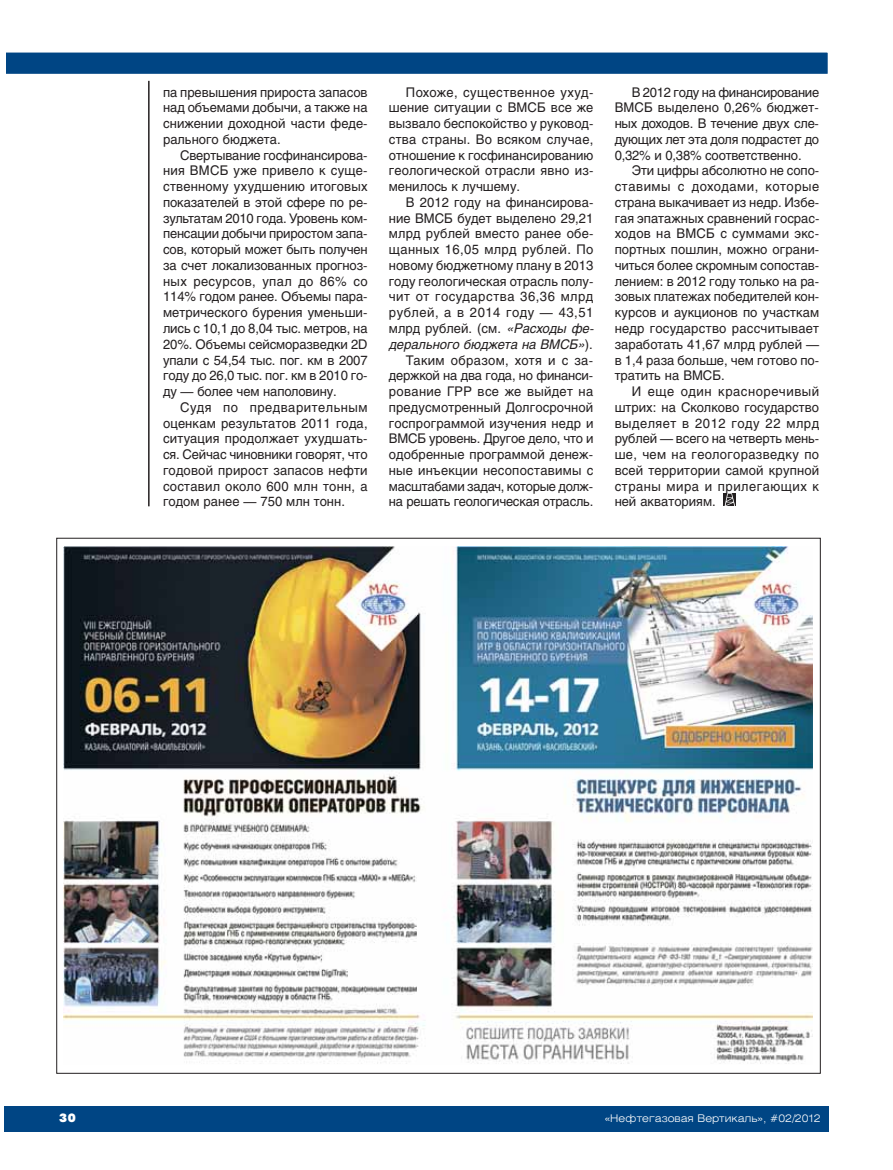
<style>
.page{position:relative;width:893px;height:1170px;background:#fff}
.page>*{position:absolute;margin:0;border:0;box-sizing:border-box;transform-origin:0 0}
.t1{font:13.2px/15.8px "Helios";color:#231f20;text-align:justify}
.t2{font:12px "Futura Futuris XC";color:#fff}
.t3{font:300 10.5px "Helios Ext";color:#fff}
.s1{font-style:italic}
</style>
<div class="page">
<div style="left:4px;top:1106px;width:825px;height:25px;background:#004584"></div>
<div style="left:724px;top:493px;width:12px;height:13px;background:#231f20"></div>
<svg style="left:725px;top:493px;width:10px;height:13px"></svg>
<div style="left:6px;top:53px;width:822px;height:21px;background:#004584"></div>
<div style="left:4px;top:51px;width:825px;height:24px;border:2px solid #fff"></div>
<hr style="left:148px;top:81px;width:2px;height:425px;background:#231f20">
<img style="left:63px;top:546px;width:750px;height:518px">
<p class="t1" style="left:163px;top:85px;width:206px">па превышения прироста запасов над объемами добычи, а также на снижении доходной части феде&shy;рального бюджета.</p>
<p class="t1" style="left:163px;top:148px;width:206px;text-indent:17px">Свертывание госфинансирова&shy;ния ВМСБ уже привело к суще&shy;ственному ухудшению итоговых показателей в этой сфере по ре&shy;зультатам 2010 года. Уровень ком&shy;пенсации добычи приростом запа&shy;сов, который может быть получен за счет локализованных прогноз&shy;ных ресурсов, упал до 86% со 114% годом ранее. Объемы пара&shy;метрического бурения уменьши&shy;лись с 10,1 до 8,04 тыс. метров, на 20%. Объемы сейсморазведки 2D упали с 54,54 тыс. пог. км в 2007 году до 26,0 тыс. пог. км в 2010 го&shy;ду — более чем наполовину.</p>
<p class="t1" style="left:163px;top:400px;width:206px;text-indent:17px">Судя по предварительным оценкам результатов 2011 года, ситуация продолжает ухудшать&shy;ся. Сейчас чиновники говорят, что годовой прирост запасов нефти составил около 600 млн тонн, а годом ранее — 750 млн тонн.</p>
<p class="t1" style="left:389px;top:85px;width:206px;text-indent:17px">Похоже, существенное ухуд&shy;шение ситуации с ВМСБ все же вызвало беспокойство у руковод&shy;ства страны. Во всяком случае, отношение к госфинансированию геологической отрасли явно из&shy;менилось к лучшему.</p>
<p class="t1" style="left:389px;top:196px;width:209px;text-align:right">В 2012 году на финансирова&shy;ние ВМСБ будет выделено 29,21 млрд рублей вместо ранее обе&shy;щанных 16,05 млрд рублей. По новому бюджетному плану в 2013 году геологическая отрасль полу&shy;чит от государства 36,36 млрд рублей, а в 2014 году — 43,51 млрд рублей. (см. <span class="s1">«Расходы фе&shy;дерального бюджета на ВМСБ»</span>) .<br>Таким образом, хотя и с за&shy;держкой на два года, но финанси&shy;рование ГРР все же выйдет на предусмотренный Долгосрочной госпрограммой изучения недр и<br>ВМСБ уровень. Другое дело, что и одобренные программой денеж&shy;ные инъекции несопоставимы с масштабами задач, которые долж&shy;на решать геологическая отрасль.</p>
<p class="t1" style="left:615px;top:85px;width:206px;text-indent:17px">В 2012 году на финансирование ВМСБ выделено 0,26% бюджет&shy;ных доходов. В течение двух сле&shy;дующих лет эта доля подрастет до 0,32% и 0,38% соответственно.</p>
<p class="t1" style="left:615px;top:164px;width:206px;text-indent:17px">Эти цифры абсолютно не сопо&shy;ставимы с доходами, которые страна выкачивает из недр. Избе&shy;гая эпатажных сравнений госрас&shy;ходов на ВМСБ с суммами экс&shy;портных пошлин, можно ограни&shy;читься более скромным сопостав&shy;лением: в 2012 году только на ра&shy;зовых платежах победителей кон&shy;курсов и аукционов по участкам недр государство рассчитывает заработать 41,67 млрд рублей — в 1,4 раза больше, чем готово по&shy;тратить на ВМСБ.</p>
<p class="t1" style="left:615px;top:385px;width:206px;text-indent:17px">И еще один красноречивый штрих: на Сколково государство выделяет в 2012 году 22 млрд рублей — всего на четверть мень&shy;ше, чем на геологоразведку по всей территории самой крупной страны мира и прилегающих к ней акваториям.</p>
<p class="t2" style="left:59px;top:1113px;width:18px">30</p>
<p class="t3" style="left:605px;top:1113px;width:217px">«Нефтегазовая Вертикаль», #02/2012</p>
</div>
